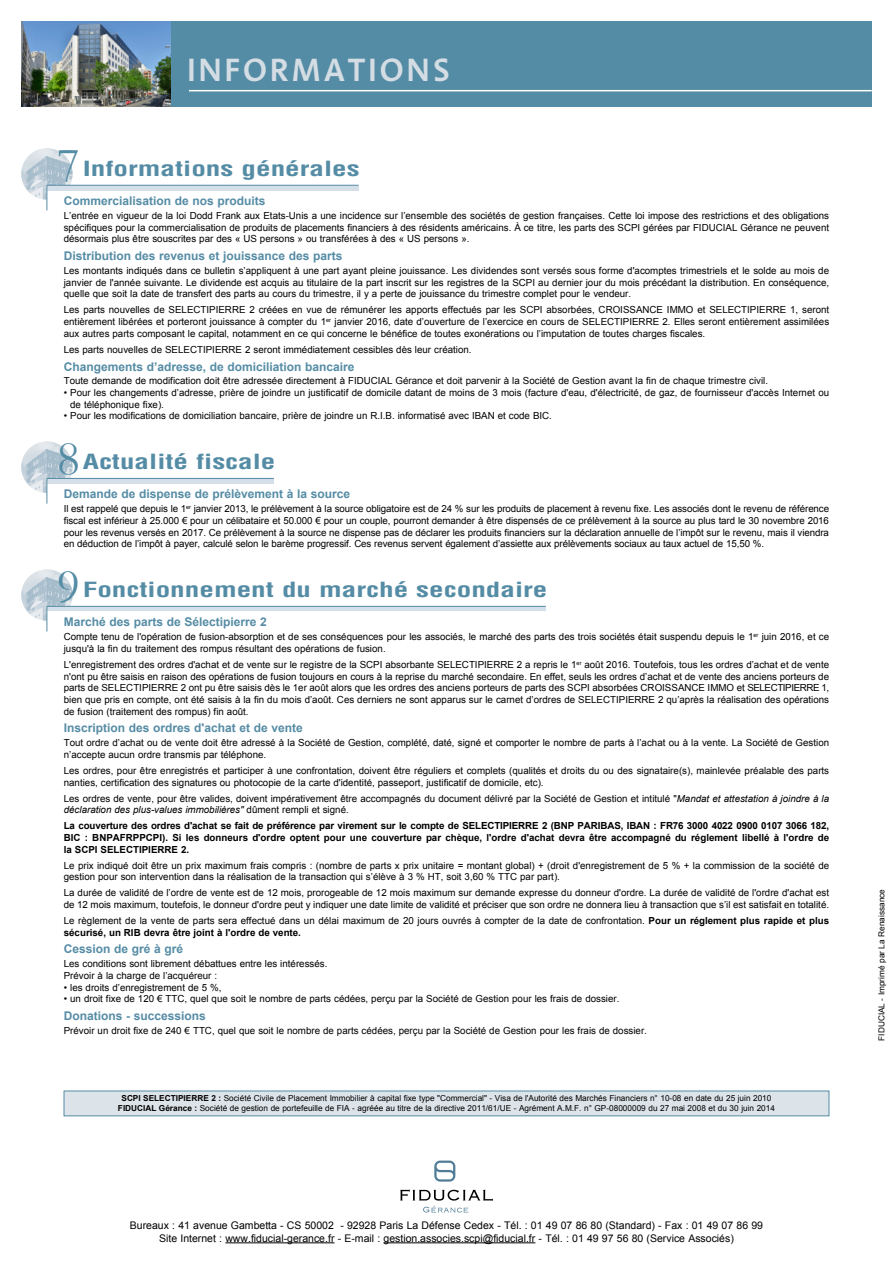
<style>
.page{position:relative;width:893px;height:1263px;background:#fff}
.page>*{position:absolute;margin:0;border:0;box-sizing:border-box;transform-origin:0 0}
.t1{font:49.35px "Garamond";color:#558ca5}
.t2{font:600 33px "Linotype Aroma";letter-spacing:.075em;color:#d4dde4}
.t3{font:700 condensed 20.4px "Helvetica";color:#558ca5;scale:1.43 1}
.t4{font:700 12px "Arial";color:#558ca5}
.t5{font:10.5px/12.6px "Arial";color:#000;text-align:center}
.t6{font:9.75px/11.7px "Arial";color:#000}
.t7{font:700 9.75px/11.7px "Arial";color:#000;text-align:justify}
.t8{font:8.25px/9.9px "Arial";color:#000;text-align:center}
.s1{font-style:italic}
.s2{font-weight:700}
</style>
<div class="page">
<div style="left:170px;top:21px;width:702px;height:85px;background:#558ca5"></div>
<hr style="left:189px;top:90px;width:683px;height:1px;background:#fff">
<img style="left:21px;top:21px;width:149px;height:85px">
<svg style="left:400px;top:1189px;width:93px;height:24px"></svg>
<svg style="left:434px;top:1160px;width:21px;height:21px"></svg>
<hr style="left:225px;top:1242px;width:109px;height:1px;background:#000">
<hr style="left:383px;top:1242px;width:152px;height:1px;background:#000">
<div style="left:47px;top:478px;width:227px;height:6px;background:#d5dfe9"></div>
<hr style="left:47px;top:478px;width:227px;height:1px;background:#558ca5">
<svg style="left:21px;top:441px;width:52px;height:63px"></svg>
<div style="left:47px;top:185px;width:312px;height:5px;background:#d5dfe9"></div>
<hr style="left:47px;top:185px;width:312px;height:1px;background:#558ca5">
<svg style="left:21px;top:148px;width:52px;height:62px"></svg>
<div style="left:47px;top:606px;width:499px;height:5px;background:#d5dfe9"></div>
<hr style="left:47px;top:606px;width:499px;height:1px;background:#558ca5">
<svg style="left:21px;top:569px;width:52px;height:62px"></svg>
<div style="left:64px;top:1091px;width:765px;height:25px;background:#dde4e9"></div>
<div style="left:64px;top:1091px;width:765px;height:25px;border:1px solid #558ca5"></div>
<h2 class="t2" style="left:187px;top:48px;width:265px">INFORMATIONS</h2>
<h1 class="t1" style="left:57px;top:132px;width:25px">7</h1>
<h3 class="t3" style="left:83px;top:156px;width:195px">Informations générales</h3>
<p class="t4" style="left:64px;top:193px;width:203px">Commercialisation de nos produits</p>
<p class="t6" style="left:64px;top:210px;width:767px;text-align:justify">L’entrée en vigueur de la loi Dodd Frank aux Etats-Unis a une incidence sur l’ensemble des sociétés de gestion françaises. Cette loi impose des restrictions et des obligations spécifiques pour la commercialisation de produits de placements financiers à des résidents américains. À ce titre, les parts des SCPI gérées par FIDUCIAL Gérance ne peuvent désormais plus être souscrites par des « US persons » ou transférées à des « US persons ».</p>
<p class="t4" style="left:64px;top:248px;width:280px">Distribution des revenus et jouissance des parts</p>
<p class="t6" style="left:64px;top:265px;width:767px;text-align:justify">Les montants indiqués dans ce bulletin s’appliquent à une part ayant pleine jouissance. Les dividendes sont versés sous forme d'acomptes trimestriels et le solde au mois de janvier de l'année suivante. Le dividende est acquis au titulaire de la part inscrit sur les registres de la SCPI au dernier jour du mois précédant la distribution. En conséquence, quelle que soit la date de transfert des parts au cours du trimestre, il y a perte de jouissance du trimestre complet pour le vendeur.</p>
<p class="t6" style="left:64px;top:304px;width:767px;text-align:justify">Les parts nouvelles de SELECTIPIERRE 2 créées en vue de rémunérer les apports effectués par les SCPI absorbées, CROISSANCE IMMO et SELECTIPIERRE 1, seront entièrement libérées et porteront jouissance à compter du 1<sup>er</sup> janvier 2016, date d’ouverture de l’exercice en cours de SELECTIPIERRE 2. Elles seront entièrement assimilées aux autres parts composant le capital, notamment en ce qui concerne le bénéfice de toutes exonérations ou l’imputation de toutes charges fiscales.</p>
<p class="t6" style="left:64px;top:344px;width:409px">Les parts nouvelles de SELECTIPIERRE 2 seront immédiatement cessibles dès leur création.</p>
<p class="t4" style="left:64px;top:358px;width:292px">Changements d’adresse, de domiciliation bancaire</p>
<p class="t6" style="left:64px;top:375px;width:706px">Toute demande de modification doit être adressée directement à FIDUCIAL Gérance et doit parvenir à la Société de Gestion avant la fin de chaque trimestre civil.</p>
<p class="t6" style="left:70px;top:387px;width:760px;text-indent:-6px">• Pour les changements d’adresse, prière de joindre un justificatif de domicile datant de moins de 3 mois (facture d'eau, d'électricité, de gaz, de fournisseur d'accès Internet ou de téléphonique fixe).</p>
<p class="t6" style="left:64px;top:410px;width:490px">• Pour les modifications de domiciliation bancaire, prière de joindre un R.I.B. informatisé avec IBAN et code BIC.</p>
<h1 class="t1" style="left:57px;top:425px;width:25px">8</h1>
<h3 class="t3" style="left:83px;top:449px;width:136px">Actualité fiscale</h3>
<p class="t4" style="left:64px;top:486px;width:288px">Demande de dispense de prélèvement à la source</p>
<p class="t6" style="left:64px;top:503px;width:767px;text-align:justify">Il est rappelé que depuis le 1<sup>er</sup> janvier 2013, le prélèvement à la source obligatoire est de 24 % sur les produits de placement à revenu fixe. Les associés dont le revenu de référence fiscal est inférieur à 25.000 € pour un célibataire et 50.000 € pour un couple, pourront demander à être dispensés de ce prélèvement à la source au plus tard le 30 novembre 2016 pour les revenus versés en 2017. Ce prélèvement à la source ne dispense pas de déclarer les produits financiers sur la déclaration annuelle de l’impôt sur le revenu, mais il viendra en déduction de l’impôt à payer, calculé selon le barème progressif. Ces revenus servent également d’assiette aux prélèvements sociaux au taux actuel de 15,50 %.</p>
<h1 class="t1" style="left:57px;top:553px;width:25px">9</h1>
<h3 class="t3" style="left:83px;top:577px;width:326px">Fonctionnement du marché secondaire</h3>
<p class="t4" style="left:64px;top:614px;width:205px">Marché des parts de Sélectipierre 2</p>
<p class="t6" style="left:64px;top:631px;width:767px">Compte tenu de l'opération de fusion-absorption et de ses conséquences pour les associés, le marché des parts des trois sociétés était suspendu depuis le 1<sup>er</sup> juin 2016, et ce jusqu'à la fin du traitement des rompus résultant des opérations de fusion.</p>
<p class="t6" style="left:64px;top:659px;width:767px;text-align:justify">L'enregistrement des ordres d'achat et de vente sur le registre de la SCPI absorbante SELECTIPIERRE 2 a repris le 1<sup>er</sup> août 2016. Toutefois, tous les ordres d’achat et de vente n'ont pu être saisis en raison des opérations de fusion toujours en cours à la reprise du marché secondaire. En effet, seuls les ordres d’achat et de vente des anciens porteurs de parts de SELECTIPIERRE 2 ont pu être saisis dès le 1er août alors que les ordres des anciens porteurs de parts des SCPI absorbées CROISSANCE IMMO et SELECTIPIERRE 1, bien que pris en compte, ont été saisis à la fin du mois d’août. Ces derniers ne sont apparus sur le carnet d’ordres de SELECTIPIERRE 2 qu’après la réalisation des opérations de fusion (traitement des rompus) fin août.</p>
<p class="t4" style="left:64px;top:720px;width:240px">Inscription des ordres d'achat et de vente</p>
<p class="t6" style="left:64px;top:737px;width:767px">Tout ordre d’achat ou de vente doit être adressé à la Société de Gestion, complété, daté, signé et comporter le nombre de parts à l’achat ou à la vente. La Société de Gestion n’accepte aucun ordre transmis par téléphone.</p>
<p class="t6" style="left:64px;top:765px;width:767px">Les ordres, pour être enregistrés et participer à une confrontation, doivent être réguliers et complets (qualités et droits du ou des signataire(s), mainlevée préalable des parts nanties, certification des signatures ou photocopie de la carte d'identité, passeport, justificatif de domicile, etc).</p>
<p class="t6" style="left:64px;top:792px;width:767px">Les ordres de vente, pour être valides, doivent impérativement être accompagnés du document délivré par la Société de Gestion et intitulé "<span class="s1">Mandat et attestation à joindre à la déclaration des plus-values immobilières"</span> dûment rempli et signé.</p>
<p class="t7" style="left:64px;top:820px;width:767px">La couverture des ordres d'achat se fait de préférence par virement sur le compte de SELECTIPIERRE 2 (BNP PARIBAS, IBAN : FR76 3000 4022 0900 0107 3066 182, BIC : BNPAFRPPCPI). Si les donneurs d'ordre optent pour une couverture par chèque, l'ordre d'achat devra être accompagné du réglement libellé à l'ordre de la SCPI SELECTIPIERRE 2.</p>
<p class="t6" style="left:64px;top:859px;width:767px">Le prix indiqué doit être un prix maximum frais compris : (nombre de parts x prix unitaire = montant global) + (droit d'enregistrement de 5 % + la commission de la société de gestion pour son intervention dans la réalisation de la transaction qui s’élève à 3 % HT, soit 3,60 % TTC par part).</p>
<p class="t6" style="left:64px;top:887px;width:767px">La durée de validité de l’ordre de vente est de 12 mois, prorogeable de 12 mois maximum sur demande expresse du donneur d'ordre. La durée de validité de l'ordre d'achat est de 12 mois maximum, toutefois, le donneur d'ordre peut y indiquer une date limite de validité et préciser que son ordre ne donnera lieu à transaction que s’il est satisfait en totalité.</p>
<p class="t6" style="left:64px;top:915px;width:767px">Le règlement de la vente de parts sera effectué dans un délai maximum de 20 jours ouvrés à compter de la date de confrontation. <span class="s2">Pour un réglement plus rapide et plus sécurisé, un RIB devra être joint à l'ordre de vente.</span></p>
<p class="t4" style="left:64px;top:941px;width:121px">Cession de gré à gré</p>
<p class="t6" style="left:64px;top:958px;width:265px">Les conditions sont librement débattues entre les intéressés.<br>Prévoir à la charge de l’acquéreur :</p>
<p class="t6" style="left:64px;top:981px;width:159px">• les droits d’enregistrement de 5 %,</p>
<p class="t6" style="left:64px;top:993px;width:557px">• un droit fixe de 120 € TTC, quel que soit le nombre de parts cédées, perçu par la Société de Gestion pour les frais de dossier.</p>
<p class="t4" style="left:64px;top:1008px;width:144px">Donations - successions</p>
<p class="t6" style="left:64px;top:1025px;width:585px">Prévoir un droit fixe de 240 € TTC, quel que soit le nombre de parts cédées, perçu par la Société de Gestion pour les frais de dossier.</p>
<p class="t8" style="left:118px;top:1094px;width:659px"><span class="s2">SCPI SELECTIPIERRE 2 :</span> Société Civile de Placement Immobilier à capital fixe type "Commercial" - Visa de l'Autorité des Marchés Financiers n° 10-08 en date du 25 juin 2010<br><span class="s2">FIDUCIAL Gérance :</span> Société de gestion de portefeuille de FIA - agréée au titre de la directive 2011/61/UE - Agrément A.M.F. n° GP-08000009 du 27 mai 2008 et du 30 juin 2014</p>
<p class="t5" style="left:130px;top:1219px;width:635px">Bureaux : 41 avenue Gambetta - CS 50002 - 92928 Paris La Défense Cedex - Tél. : 01 49 07 86 80 (Standard) - Fax : 01 49 07 86 99<br>Site Internet : www.fiducial-gerance.fr - E-mail : gestion.associes.scpi@fiducial.fr - Tél. : 01 49 97 56 80 (Service Associés)</p>
<p class="t8" style="left:877px;top:1041px;width:153px;rotate:-90deg">FIDUCIAL - Imprimé par La Renaissance</p>
</div>
